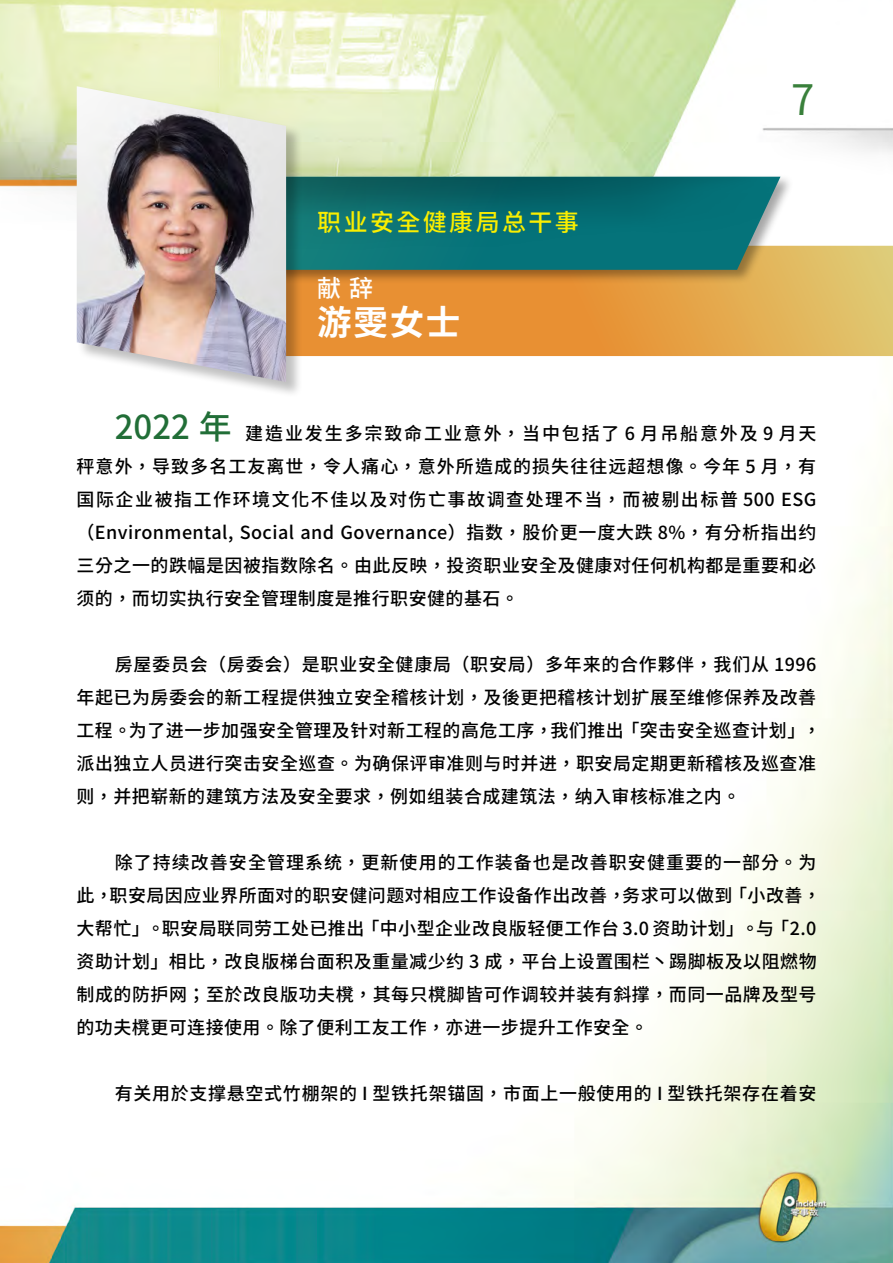
<style>
.page{position:relative;width:893px;height:1263px;background:#fff}
.page>*{position:absolute;margin:0;border:0;box-sizing:border-box;transform-origin:0 0}
.t1{font:42px "Noto Sans CJ Ktc";color:#39803b}
.t2{font:700 34.5px "Noto Sans CJ Ktc";color:#fff}
.t3{font:500 24px "Noto Sans CJ Ktc";letter-spacing:.1em;color:#faee00}
.t4{font:500 24px "Noto Sans CJ Ktc";color:#fff}
.t5{font:500 18px/33px "Noto Sans CJ Ktc";letter-spacing:.03em;color:#000}
.s1{font-size:33px;color:#216e37}
</style>
<div class="page">
<img style="left:0;top:0;width:893px;height:1263px">
<svg style="left:303px;top:246px;width:590px;height:110px"></svg>
<div style="left:78px;top:174px;width:716px;height:110px;background:#000;opacity:.35"></div>
<svg style="left:303px;top:250px;width:477px;height:20px"></svg>
<img style="left:0;top:176px;width:781px;height:74px">
<div style="left:77px;top:87px;width:226px;height:311px;background:#000;opacity:.25"></div>
<img style="left:77px;top:86px;width:209px;height:296px">
<p class="t3" style="left:317px;top:208px;width:263px">职业安全健康局总干事</p>
<p class="t4" style="left:317px;top:275px;width:57px">献 辞</p>
<p class="t2" style="left:317px;top:303px;width:145px">游雯女士</p>
<p class="t1" style="left:791px;top:76px;width:25px">7</p>
<p class="t5" style="left:77px;top:417px;width:741px;text-align:justify;text-indent:38px"><span class="s1">2022 年</span> 建造业发生多宗致命工业意外，当中包括了 6 月吊船意外及 9 月天秤意外，导致多名工友离世，令人痛心，意外所造成的损失往往远超想像。今年 5 月，有国际企业被指工作环境文化不佳以及对伤亡事故调查处理不当，而被剔出标普 500 ESG（Environmental, Social and Governance）指数，股价更一度大跌 8%，有分析指出约三分之一的跌幅是因被指数除名。由此反映，投资职业安全及健康对任何机构都是重要和必须的，而切实执行安全管理制度是推行职安健的基石。</p>
<p class="t5" style="left:77px;top:648px;width:746px;text-indent:38px">房屋委员会（房委会）是职业安全健康局（职安局）多年来的合作夥伴，我们从 1996年起已为房委会的新工程提供独立安全稽核计划，及後更把稽核计划扩展至维修保养及改善工程。为了进一步加强安全管理及针对新工程的高危工序，我们推出「突击安全巡查计划」，派出独立人员进行突击安全巡查。为确保评审准则与时并进，职安局定期更新稽核及巡查准则，并把崭新的建筑方法及安全要求，例如组装合成建筑法，纳入审核标准之内。</p>
<p class="t5" style="left:77px;top:846px;width:746px;text-indent:38px">除了持续改善安全管理系统，更新使用的工作装备也是改善职安健重要的一部分。为此，职安局因应业界所面对的职安健问题对相应工作设备作出改善，务求可以做到「小改善，大帮忙」。职安局联同劳工处已推出「中小型企业改良版轻便工作台 3.0 资助计划」。与「2.0资助计划」相比，改良版梯台面积及重量减少约 3 成，平台上设置围栏丶踢脚板及以阻燃物制成的防护网；至於改良版功夫櫈，其每只櫈脚皆可作调较并装有斜撑，而同一品牌及型号的功夫櫈更可连接使用。除了便利工友工作，亦进一步提升工作安全。</p>
<p class="t5" style="left:115px;top:1077px;width:703px">有关用於支撑悬空式竹棚架的 I 型铁托架锚固，市面上一般使用的 I 型铁托架存在着安</p>
</div>
